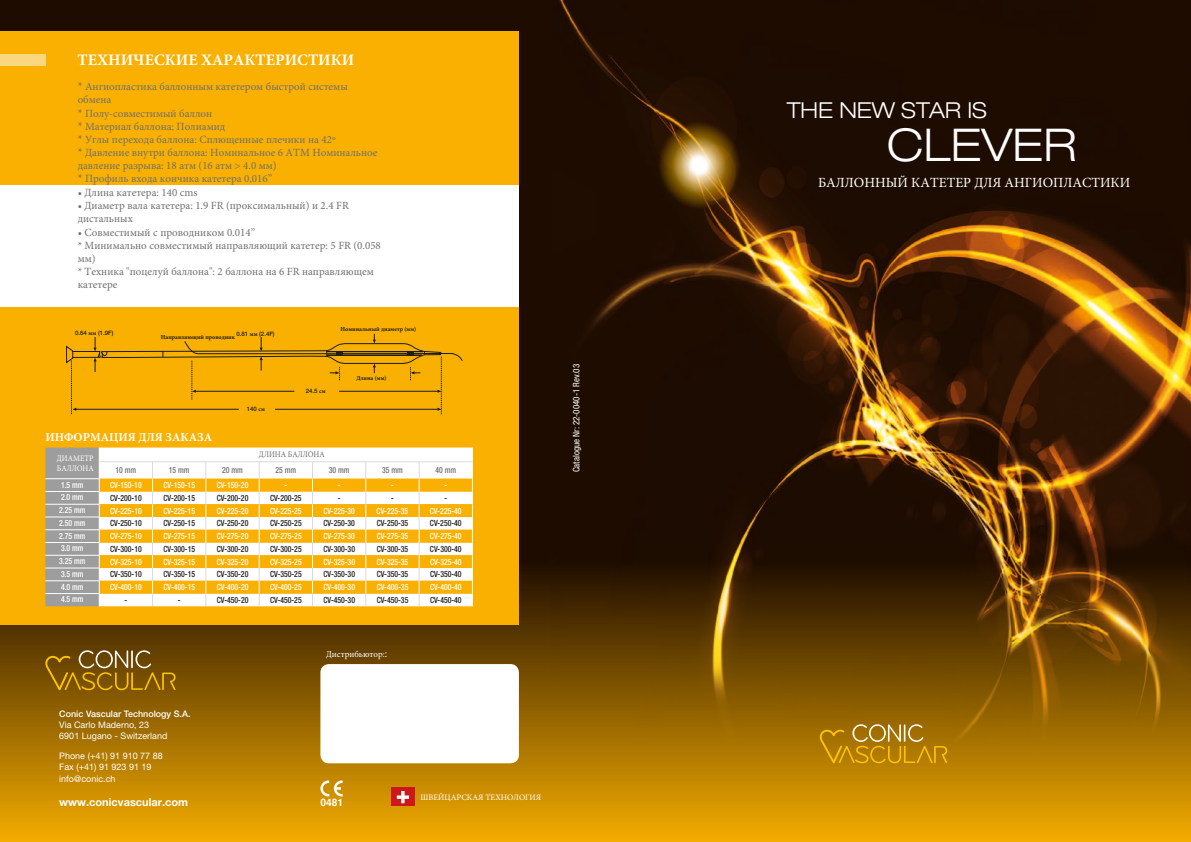
<style>
.page{position:relative;width:1191px;height:842px;background:#fff}
.page>*{position:absolute;margin:0;border:0;box-sizing:border-box;transform-origin:0 0}
.t1{font:300 expanded 45.2px "Helvetica Neue LT Pro";color:#fff}
.t2{font:300 expanded 22px "Helvetica Neue LT Pro";color:#fff}
.t3{font:700 16px "Minion Pro";color:#fff}
.t4{font:14px "Minion Pro";color:#fff}
.t5{font:700 12px "Minion Pro";color:#fff}
.t6{font:11px/13.2px "Minion Pro";color:#70706f}
.t7{font:700 11px "Helvetica Neue LT Pro";color:#fff}
.t8{font:700 10.2px "Helvetica";color:#fff}
.t9{font:9px/10.8px "Helvetica Neue LT Pro";color:#fff}
.t10{font:500 9px "Helvetica Neue LT Pro";color:#fff}
.t11{font:condensed 9px "Helvetica Neue LT Pro";color:#fff}
.t12{font:9px "Minion Pro";color:#fff}
.t13{font:500 condensed 8.5px "Helvetica Neue LT Pro";color:#fff;scale:.91 1}
.t14{font:500 condensed 8.5px "Helvetica Neue LT Pro";color:#1d1d1b;scale:.91 1}
.t15{font:500 condensed 8.5px "Helvetica Neue LT Pro";color:#70706f;scale:.91 1}
.t16{font:8.5px/10.2px "Minion Pro";color:#fff;scale:.91 1}
.t17{font:8.5px "Minion Pro";color:#70706f;scale:.91 1}
.t18{font:8.4px "Minion Pro";color:#fff}
.t19{font:700 6px "Minion Pro";color:#1d1d1b}
.t20{font:500 6px "Helvetica Neue LT Pro";color:#1d1d1b}
.s1{font-size:12px}
.s2{font-family:"Minion Pro";font-weight:700}
.s3{font-family:"Helvetica Neue LT Pro"}
</style>
<div class="page">
<img style="left:1px;top:1px;width:1190px;height:552px">
<svg style="left:0;top:553px;width:1191px;height:289px;background:#946400"></svg>
<div style="left:320px;top:664px;width:199px;height:99px;background:#fff;border-radius:9px"></div>
<svg style="left:44px;top:650px;width:131px;height:48px;background:#88600c"></svg>
<svg style="left:818px;top:724px;width:129px;height:47px;background:#b7840c"></svg>
<div style="left:391px;top:788px;width:24px;height:18px;background:#cd171a"></div>
<svg style="left:397px;top:791px;width:12px;height:12px"></svg>
<img style="left:652px;top:115px;width:104px;height:106px">
<div style="left:0;top:180px;width:519px;height:128px;background:#fff"></div>
<div style="left:0;top:32px;width:519px;height:153px;background:#f9b000"></div>
<div style="left:0;top:308px;width:519px;height:317px;background:#f9b000"></div>
<svg style="left:45px;top:447px;width:428px;height:159px"></svg>
<div style="left:0;top:54px;width:45px;height:12px;background:#fbd77f"></div>
<svg style="left:66px;top:334px;width:397px;height:80px"></svg>
<svg style="left:320px;top:780px;width:23px;height:16px"></svg>
<h3 class="t3" style="left:78px;top:48px;width:278px">ТЕХНИЧЕСКИЕ ХАРАКТЕРИСТИКИ</h3>
<p class="t6" style="left:78px;top:80px;width:301px"><span class="s1">*</span> Ангиопластика баллонным катетером быстрой системы обмена<br><span class="s1">*</span> Полу-совместимый баллон<br><span class="s1">*</span> Материал баллона: Полиамид<br><span class="s1">*</span> Углы перехода баллона: Сплющенные плечики на 42º<br><span class="s1">*</span> Давление внутри баллона: Номинальное 6 ATM Номинальное давление разрыва: 18 атм (16 атм &gt; 4.0 мм)<br><span class="s1">*</span> Профиль входа кончика катетера 0,016”</p>
<p class="t6" style="left:78px;top:186px;width:121px">• Длина катетера: 140 cms</p>
<p class="t6" style="left:78px;top:199px;width:273px">• Диаметр вала катетера: 1.9 FR (проксимальный) и 2.4 FR дистальных</p>
<p class="t6" style="left:78px;top:225px;width:305px">• Совместимый с проводником 0.014”<br>* Минимально совместимый направляющий катетер: 5 FR (0.058 мм)<br>* Техника "поцелуй баллона": 2 баллона на 6 FR направляющем катетере</p>
<p class="t20" style="left:75px;top:329px;width:40px">0.64 <span class="s2">мм</span> (1.9F)</p>
<p class="t19" style="left:161px;top:333px;width:76px">Направляющий проводник</p>
<p class="t19" style="left:340px;top:325px;width:77px">Номинальный диаметр (мм)</p>
<p class="t20" style="left:236px;top:330px;width:40px">0.81 <span class="s2">мм</span> (2.4F)</p>
<p class="t19" style="left:356px;top:374px;width:32px">Длина (мм)</p>
<p class="t11" style="left:571px;top:472px;width:110px;rotate:-90deg">Catalogue Nr: 22-0040-1 Rev.03</p>
<p class="t20" style="left:306px;top:387px;width:21px">24.5 <span class="s2">см</span></p>
<p class="t20" style="left:247px;top:405px;width:20px">140 <span class="s2">см</span></p>
<p class="t5" style="left:45px;top:429px;width:168px">ИНФОРМАЦИЯ ДЛЯ ЗАКАЗА</p>
<p class="t16" style="left:57px;top:453px;width:42px">ДИАМЕТР<br>БАЛЛОНА</p>
<p class="t17" style="left:259px;top:449px;width:74px">ДЛИНА БАЛЛОНА</p>
<p class="t15" style="left:115px;top:465px;width:24px">10 mm</p>
<p class="t15" style="left:169px;top:465px;width:24px">15 mm</p>
<p class="t15" style="left:222px;top:465px;width:24px">20 mm</p>
<p class="t15" style="left:275px;top:465px;width:24px">25 mm</p>
<p class="t15" style="left:329px;top:465px;width:24px">30 mm</p>
<p class="t15" style="left:382px;top:465px;width:24px">35 mm</p>
<p class="t15" style="left:435px;top:465px;width:24px">40 mm</p>
<p class="t13" style="left:61px;top:480px;width:26px">1.5 mm</p>
<p class="t13" style="left:110px;top:480px;width:36px">CV-150-10</p>
<p class="t13" style="left:163px;top:480px;width:36px">CV-150-15</p>
<p class="t13" style="left:217px;top:480px;width:36px">CV-150-20</p>
<p class="t13" style="left:284px;top:480px;width:4px">-</p>
<p class="t13" style="left:338px;top:480px;width:4px">-</p>
<p class="t13" style="left:391px;top:480px;width:4px">-</p>
<p class="t13" style="left:444px;top:480px;width:4px">-</p>
<p class="t13" style="left:61px;top:492px;width:26px">2.0 mm</p>
<p class="t14" style="left:110px;top:493px;width:36px">CV-200-10</p>
<p class="t14" style="left:163px;top:493px;width:36px">CV-200-15</p>
<p class="t14" style="left:217px;top:493px;width:36px">CV-200-20</p>
<p class="t14" style="left:270px;top:493px;width:36px">CV-200-25</p>
<p class="t14" style="left:338px;top:493px;width:4px">-</p>
<p class="t14" style="left:391px;top:493px;width:4px">-</p>
<p class="t14" style="left:444px;top:493px;width:4px">-</p>
<p class="t13" style="left:59px;top:505px;width:30px">2.25 mm</p>
<p class="t13" style="left:110px;top:505px;width:36px">CV-225-10</p>
<p class="t13" style="left:163px;top:505px;width:36px">CV-225-15</p>
<p class="t13" style="left:217px;top:505px;width:36px">CV-225-20</p>
<p class="t13" style="left:270px;top:505px;width:36px">CV-225-25</p>
<p class="t13" style="left:323px;top:505px;width:36px">CV-225-30</p>
<p class="t13" style="left:377px;top:505px;width:36px">CV-225-35</p>
<p class="t13" style="left:430px;top:505px;width:36px">CV-225-40</p>
<p class="t13" style="left:59px;top:518px;width:30px">2.50 mm</p>
<p class="t14" style="left:110px;top:518px;width:36px">CV-250-10</p>
<p class="t14" style="left:163px;top:518px;width:36px">CV-250-15</p>
<p class="t14" style="left:217px;top:518px;width:36px">CV-250-20</p>
<p class="t14" style="left:270px;top:518px;width:36px">CV-250-25</p>
<p class="t14" style="left:323px;top:518px;width:36px">CV-250-30</p>
<p class="t14" style="left:377px;top:518px;width:36px">CV-250-35</p>
<p class="t14" style="left:430px;top:518px;width:36px">CV-250-40</p>
<p class="t13" style="left:59px;top:531px;width:30px">2.75 mm</p>
<p class="t13" style="left:110px;top:531px;width:36px">CV-275-10</p>
<p class="t13" style="left:163px;top:531px;width:36px">CV-275-15</p>
<p class="t13" style="left:217px;top:531px;width:36px">CV-275-20</p>
<p class="t13" style="left:270px;top:531px;width:36px">CV-275-25</p>
<p class="t13" style="left:323px;top:531px;width:36px">CV-275-30</p>
<p class="t13" style="left:377px;top:531px;width:36px">CV-275-35</p>
<p class="t13" style="left:430px;top:531px;width:36px">CV-275-40</p>
<p class="t13" style="left:61px;top:543px;width:26px">3.0 mm</p>
<p class="t14" style="left:110px;top:544px;width:36px">CV-300-10</p>
<p class="t14" style="left:163px;top:544px;width:36px">CV-300-15</p>
<p class="t14" style="left:217px;top:544px;width:36px">CV-300-20</p>
<p class="t14" style="left:270px;top:544px;width:36px">CV-300-25</p>
<p class="t14" style="left:323px;top:544px;width:36px">CV-300-30</p>
<p class="t14" style="left:377px;top:544px;width:36px">CV-300-35</p>
<p class="t14" style="left:430px;top:544px;width:36px">CV-300-40</p>
<p class="t13" style="left:59px;top:556px;width:30px">3.25 mm</p>
<p class="t13" style="left:110px;top:556px;width:36px">CV-325-10</p>
<p class="t13" style="left:163px;top:556px;width:36px">CV-325-15</p>
<p class="t13" style="left:217px;top:556px;width:36px">CV-325-20</p>
<p class="t13" style="left:270px;top:556px;width:36px">CV-325-25</p>
<p class="t13" style="left:323px;top:556px;width:36px">CV-325-30</p>
<p class="t13" style="left:377px;top:556px;width:36px">CV-325-35</p>
<p class="t13" style="left:430px;top:556px;width:36px">CV-325-40</p>
<p class="t13" style="left:61px;top:569px;width:26px">3.5 mm</p>
<p class="t14" style="left:110px;top:569px;width:36px">CV-350-10</p>
<p class="t14" style="left:163px;top:569px;width:36px">CV-350-15</p>
<p class="t14" style="left:217px;top:569px;width:36px">CV-350-20</p>
<p class="t14" style="left:270px;top:569px;width:36px">CV-350-25</p>
<p class="t14" style="left:323px;top:569px;width:36px">CV-350-30</p>
<p class="t14" style="left:377px;top:569px;width:36px">CV-350-35</p>
<p class="t14" style="left:430px;top:569px;width:36px">CV-350-40</p>
<p class="t13" style="left:61px;top:582px;width:26px">4.0 mm</p>
<p class="t13" style="left:110px;top:582px;width:36px">CV-400-10</p>
<p class="t13" style="left:163px;top:582px;width:36px">CV-400-15</p>
<p class="t13" style="left:217px;top:582px;width:36px">CV-400-20</p>
<p class="t13" style="left:270px;top:582px;width:36px">CV-400-25</p>
<p class="t13" style="left:323px;top:582px;width:36px">CV-400-30</p>
<p class="t13" style="left:377px;top:582px;width:36px">CV-400-35</p>
<p class="t13" style="left:430px;top:582px;width:36px">CV-400-40</p>
<p class="t13" style="left:61px;top:594px;width:26px">4.5 mm</p>
<p class="t14" style="left:125px;top:595px;width:4px">-</p>
<p class="t14" style="left:178px;top:595px;width:4px">-</p>
<p class="t14" style="left:217px;top:595px;width:36px">CV-450-20</p>
<p class="t14" style="left:270px;top:595px;width:36px">CV-450-25</p>
<p class="t14" style="left:323px;top:595px;width:36px">CV-450-30</p>
<p class="t14" style="left:377px;top:595px;width:36px">CV-450-35</p>
<p class="t14" style="left:430px;top:595px;width:36px">CV-450-40</p>
<p class="t10" style="left:59px;top:709px;width:133px">Conic Vascular Technology S.A.</p>
<p class="t9" style="left:59px;top:719px;width:110px">Via Carlo Maderno, 23<br>6901 Lugano - Switzerland</p>
<p class="t9" style="left:59px;top:750px;width:105px">Phone (+41) 91 910 77 88<br>Fax (+41) 91 923 91 19</p>
<p class="t9" style="left:59px;top:773px;width:58px">info@conic.ch</p>
<p class="t7" style="left:59px;top:795px;width:130px">www.conicvascular.com</p>
<p class="t12" style="left:326px;top:648px;width:63px">Дистрибьютор:<span class="s3">:</span></p>
<p class="t8" style="left:320px;top:794px;width:24px">0481</p>
<p class="t18" style="left:420px;top:792px;width:122px">ШВЕЙЦАРСКАЯ ТЕХНОЛОГИЯ</p>
<h2 class="t2" style="left:786px;top:97px;width:202px">THE NEW STAR IS</h2>
<h1 class="t1" style="left:887px;top:118px;width:191px">CLEVER</h1>
<p class="t4" style="left:818px;top:173px;width:314px">БАЛЛОННЫЙ КАТЕТЕР ДЛЯ АНГИОПЛАСТИКИ</p>
</div>
